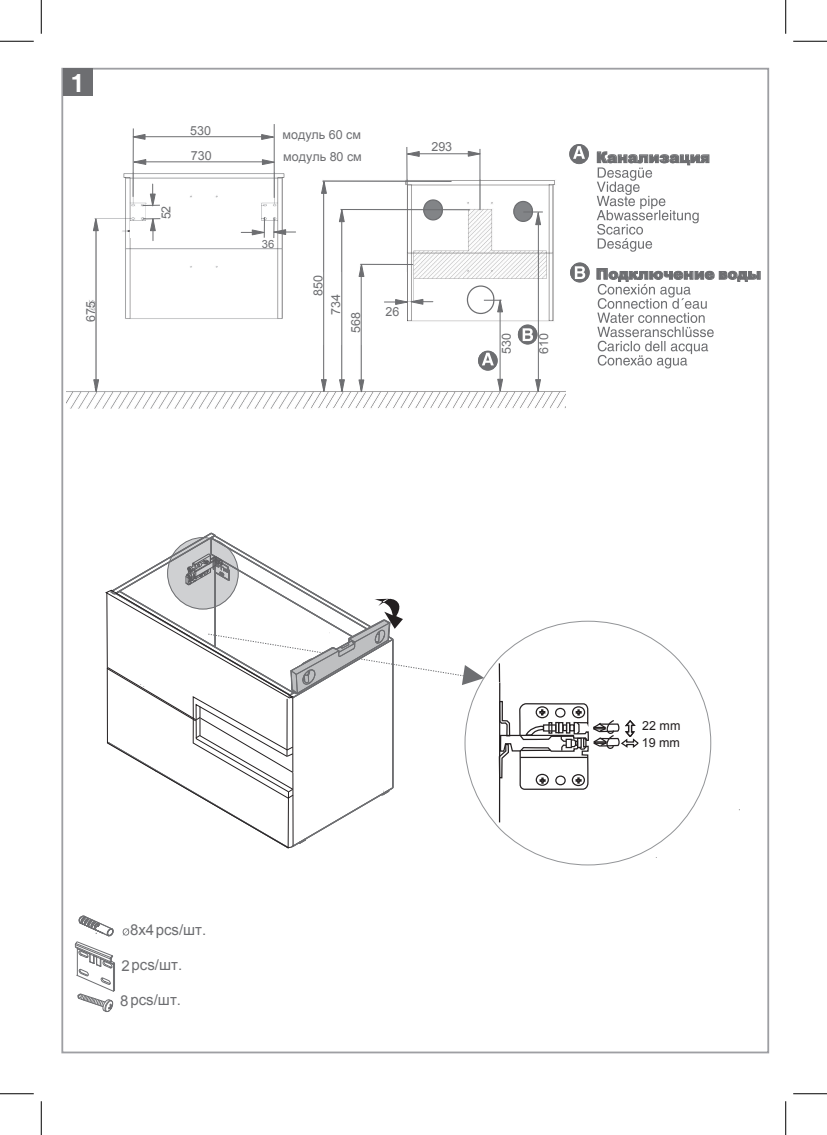
<style>
.page{position:relative;width:827px;height:1135px;background:#fff}
.page>*{position:absolute;margin:0;border:0;box-sizing:border-box;transform-origin:0 0}
.t1{font:700 25px "Helvetica";color:#fff}
.t2{font:900 15px "Arial";color:#6d6e71}
.t3{font:15px "Arial";color:#6d6e71}
.t4{font:12.5px "Arial";color:#6d6e71}
.t5{font:12.5px/17.1px "Arial";color:#231f20}
.t6{font:11.25px "Arial";color:#6d6e71}
</style>
<div class="page">
<img style="left:66px;top:172px;width:242px;height:237px">
<div style="left:147px;top:204px;width:114px;height:18px;background:#fff"></div>
<div style="left:130px;top:221px;width:147px;height:17px;background:#fff"></div>
<img style="left:308px;top:179px;width:257px;height:229px">
<div style="left:308px;top:272px;width:99px;height:72px;background:#fff"></div>
<svg style="left:569px;top:144px;width:20px;height:20px"></svg>
<svg style="left:570px;top:263px;width:19px;height:20px"></svg>
<div style="left:63px;top:68px;width:29px;height:28px;background:#6d6e71"></div>
<svg style="left:596px;top:268px;width:164px;height:100px"></svg>
<svg style="left:596px;top:151px;width:113px;height:101px"></svg>
<svg style="left:422px;top:199px;width:21px;height:22px"></svg>
<svg style="left:478px;top:351px;width:19px;height:20px"></svg>
<svg style="left:518px;top:325px;width:19px;height:20px"></svg>
<hr style="left:538px;top:212px;width:1px;height:179px;background:#6d6e71">
<svg style="left:535px;top:380px;width:5px;height:12px"></svg>
<hr style="left:360px;top:264px;width:53px;height:1px;background:#6d6e71">
<hr style="left:340px;top:209px;width:129px;height:1px;background:#6d6e71">
<hr style="left:322px;top:181px;width:129px;height:1px;background:#6d6e71">
<hr style="left:406px;top:147px;width:1px;height:37px;background:#6d6e71">
<hr style="left:479px;top:149px;width:1px;height:61px;background:#6d6e71">
<svg style="left:512px;top:200px;width:31px;height:25px"></svg>
<hr style="left:500px;top:303px;width:1px;height:87px;background:#6d6e71">
<svg style="left:466px;top:285px;width:36px;height:30px"></svg>
<svg style="left:497px;top:379px;width:5px;height:12px"></svg>
<hr style="left:361px;top:277px;width:1px;height:103px;background:#6d6e71">
<svg style="left:359px;top:265px;width:5px;height:12px"></svg>
<svg style="left:359px;top:380px;width:5px;height:12px"></svg>
<hr style="left:341px;top:221px;width:1px;height:159px;background:#6d6e71">
<svg style="left:339px;top:380px;width:5px;height:12px"></svg>
<hr style="left:323px;top:185px;width:1px;height:195px;background:#6d6e71">
<svg style="left:321px;top:380px;width:5px;height:12px"></svg>
<svg style="left:339px;top:210px;width:5px;height:12px"></svg>
<svg style="left:321px;top:181px;width:5px;height:12px"></svg>
<hr style="left:274px;top:124px;width:1px;height:74px;background:#6d6e71">
<hr style="left:133px;top:128px;width:1px;height:69px;background:#6d6e71">
<hr style="left:418px;top:154px;width:61px;height:1px;background:#6d6e71">
<svg style="left:468px;top:151px;width:12px;height:5px"></svg>
<svg style="left:407px;top:151px;width:12px;height:5px"></svg>
<hr style="left:137px;top:136px;width:125px;height:1px;background:#6d6e71">
<svg style="left:261px;top:135px;width:12px;height:4px"></svg>
<svg style="left:133px;top:134px;width:12px;height:5px"></svg>
<hr style="left:96px;top:222px;width:1px;height:162px;background:#6d6e71">
<svg style="left:94px;top:380px;width:5px;height:12px"></svg>
<svg style="left:93px;top:219px;width:5px;height:12px"></svg>
<svg style="left:143px;top:218px;width:17px;height:23px"></svg>
<svg style="left:142px;top:184px;width:18px;height:22px"></svg>
<svg style="left:241px;top:217px;width:24px;height:21px"></svg>
<svg style="left:273px;top:218px;width:22px;height:20px"></svg>
<svg style="left:384px;top:299px;width:49px;height:5px"></svg>
<hr style="left:138px;top:162px;width:124px;height:1px;background:#6d6e71">
<svg style="left:262px;top:160px;width:12px;height:5px"></svg>
<svg style="left:134px;top:160px;width:12px;height:4px"></svg>
<svg style="left:484px;top:621px;width:227px;height:245px"></svg>
<svg style="left:105px;top:532px;width:379px;height:317px"></svg>
<svg style="left:123px;top:928px;width:6px;height:8px"></svg>
<svg style="left:74px;top:915px;width:41px;height:97px"></svg>
<hr style="left:499px;top:683px;width:1px;height:139px;background:#231f20">
<svg style="left:498px;top:663px;width:2px;height:19px"></svg>
<svg style="left:498px;top:700px;width:142px;height:91px"></svg>
<hr style="left:0;top:41px;width:34px;height:1px;background:#000">
<hr style="left:793px;top:41px;width:34px;height:1px;background:#000">
<hr style="left:0;top:1094px;width:34px;height:1px;background:#000">
<hr style="left:793px;top:1094px;width:34px;height:1px;background:#000">
<hr style="left:41px;top:0;width:1px;height:34px;background:#000">
<hr style="left:41px;top:1101px;width:1px;height:34px;background:#000">
<hr style="left:785px;top:0;width:1px;height:34px;background:#000">
<hr style="left:785px;top:1101px;width:1px;height:34px;background:#000">
<h1 class="t1" style="left:71px;top:68px;width:15px">1</h1>
<p class="t4" style="left:83px;top:322px;width:22px;rotate:-90deg">675</p>
<p class="t4" style="left:158px;top:219px;width:15px;rotate:-90deg">52</p>
<p class="t4" style="left:190px;top:122px;width:22px">530</p>
<p class="t4" style="left:282px;top:126px;width:80px">модуль 60 см</p>
<p class="t4" style="left:191px;top:147px;width:22px">730</p>
<p class="t4" style="left:283px;top:149px;width:80px">модуль 80 см</p>
<p class="t6" style="left:262px;top:236px;width:14px">36</p>
<p class="t4" style="left:310px;top:296px;width:22px;rotate:-90deg">850</p>
<p class="t4" style="left:328px;top:315px;width:22px;rotate:-90deg">734</p>
<p class="t4" style="left:347px;top:333px;width:22px;rotate:-90deg">568</p>
<p class="t4" style="left:385px;top:303px;width:15px">26</p>
<p class="t4" style="left:431px;top:139px;width:22px">293</p>
<p class="t4" style="left:498px;top:354px;width:22px;rotate:-90deg">530</p>
<p class="t4" style="left:535px;top:354px;width:22px;rotate:-90deg">610</p>
<p class="t2" style="left:596px;top:146px;width:115px">Канализация</p>
<p class="t2" style="left:596px;top:263px;width:167px">Подключение воды</p>
<p class="t3" style="left:130px;top:919px;width:78px">8x4pcs/шт.</p>
<p class="t3" style="left:121px;top:955px;width:62px">2pcs/шт.</p>
<p class="t3" style="left:120px;top:990px;width:62px">8pcs/шт.</p>
<p class="t5" style="left:641px;top:717px;width:40px">22 mm<br>19 mm</p>
</div>
